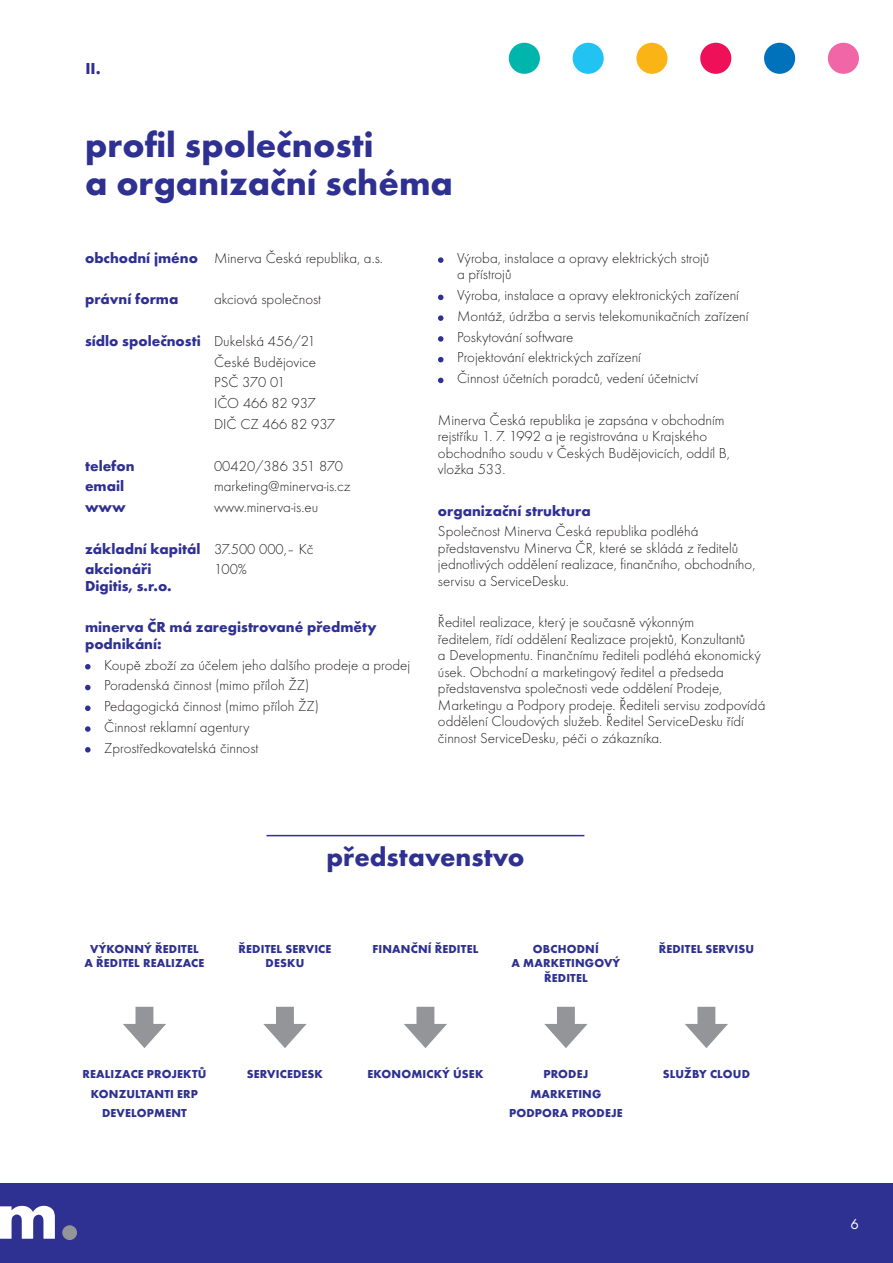
<style>
.page{position:relative;width:893px;height:1263px;background:#fff}
.page>*{position:absolute;margin:0;border:0;box-sizing:border-box;transform-origin:0 0}
.t1{font:700 36px/37.5px "Futura TOT";color:#2e3092}
.Prostý_text{font:700 27px "Futura TOT";color:#2e3092}
.t2{font:700 16.5px "Futura TOT";color:#2e3092}
.Prostý_text-2{font:15px/16.5px "Futura TOT Ligh";color:#231f20}
.Prostý_text-3{font:700 15px/16.5px "Futura TOT";color:#2e3092}
.t3{font:15px "Futura TOT";color:#fff}
.Prostý_text-4{font:700 12px/14.4px "Futura TOT";letter-spacing:.015em;color:#2e3092;text-align:center}
.s1{font-family:"Futura TOT";font-weight:700;color:#2e3092}
.s2{font-family:"Futura TOT Ligh";font-weight:400;color:#231f20}
</style>
<div class="page">
<div style="left:0;top:1183px;width:893px;height:80px;background:#2e3092"></div>
<div style="left:509px;top:43px;width:31px;height:31px;background:#00b5ac;border-radius:50%"></div>
<div style="left:573px;top:43px;width:31px;height:31px;background:#22c2f3;border-radius:50%"></div>
<div style="left:636px;top:43px;width:31px;height:31px;background:#fbb416;border-radius:50%"></div>
<div style="left:700px;top:43px;width:31px;height:31px;background:#ee1059;border-radius:50%"></div>
<div style="left:764px;top:43px;width:31px;height:31px;background:#0072bc;border-radius:50%"></div>
<div style="left:828px;top:43px;width:31px;height:31px;background:#f166a7;border-radius:50%"></div>
<div style="left:62px;top:1225px;width:15px;height:15px;background:#939598;border-radius:50%"></div>
<svg style="left:0;top:1206px;width:55px;height:33px"></svg>
<svg style="left:85px;top:664px;width:6px;height:5px"></svg>
<svg style="left:85px;top:685px;width:6px;height:5px"></svg>
<svg style="left:85px;top:705px;width:6px;height:6px"></svg>
<svg style="left:85px;top:726px;width:6px;height:6px"></svg>
<svg style="left:85px;top:747px;width:6px;height:5px"></svg>
<svg style="left:438px;top:257px;width:5px;height:6px"></svg>
<svg style="left:438px;top:295px;width:5px;height:5px"></svg>
<svg style="left:438px;top:315px;width:5px;height:6px"></svg>
<svg style="left:438px;top:336px;width:5px;height:6px"></svg>
<svg style="left:438px;top:357px;width:5px;height:5px"></svg>
<svg style="left:438px;top:378px;width:5px;height:5px"></svg>
<svg style="left:123px;top:1007px;width:43px;height:41px"></svg>
<svg style="left:263px;top:1007px;width:44px;height:41px"></svg>
<svg style="left:404px;top:1007px;width:43px;height:41px"></svg>
<svg style="left:544px;top:1007px;width:44px;height:41px"></svg>
<svg style="left:685px;top:1007px;width:43px;height:41px"></svg>
<hr style="left:266px;top:835px;width:318px;height:1px;background:#2e3092">
<p class="t2" style="left:85px;top:58px;width:17px">II.</p>
<p class="t1" style="left:85px;top:126px;width:369px">profil společnosti<br>a organizační schéma</p>
<p class="Prostý_text-2" style="left:85px;top:250px;width:299px"><span class="s1">obchodní jméno</span> Minerva Česká republika, a.s.</p>
<p class="Prostý_text-3" style="left:85px;top:291px;width:95px">právní forma</p>
<p class="Prostý_text-2" style="left:214px;top:291px;width:109px">akciová společnost</p>
<p class="Prostý_text-3" style="left:85px;top:332px;width:232px">sídlo společnosti <span class="s2">Dukelská 456/21</span></p>
<p class="Prostý_text-2" style="left:214px;top:354px;width:103px">České Budějovice</p>
<p class="Prostý_text-2" style="left:214px;top:374px;width:73px">PSČ 370 01</p>
<p class="Prostý_text-2" style="left:214px;top:395px;width:103px">IČO 466 82 937</p>
<p class="Prostý_text-2" style="left:214px;top:416px;width:123px">DIČ CZ 466 82 937</p>
<p class="Prostý_text-3" style="left:85px;top:457px;width:51px">telefon</p>
<p class="Prostý_text-2" style="left:214px;top:457px;width:131px">00420/386 351 870</p>
<p class="Prostý_text-3" style="left:85px;top:478px;width:41px">email</p>
<p class="Prostý_text-2" style="left:214px;top:478px;width:138px">marketing@minerva-is.cz</p>
<p class="Prostý_text-3" style="left:85px;top:498px;width:42px">www</p>
<p class="Prostý_text-2" style="left:214px;top:499px;width:106px">www.minerva-is.eu</p>
<p class="Prostý_text-3" style="left:85px;top:540px;width:230px">základní kapitál <span class="s2">37.500 000,– Kč</span></p>
<p class="Prostý_text-3" style="left:85px;top:561px;width:68px">akcionáři</p>
<p class="Prostý_text-2" style="left:214px;top:561px;width:34px">100%</p>
<p class="Prostý_text-3" style="left:85px;top:577px;width:88px">Digitis, s.r.o.</p>
<p class="Prostý_text-3" style="left:85px;top:619px;width:293px">minerva ČR má zaregistrované předměty podnikání:</p>
<p class="Prostý_text-2" style="left:104px;top:656px;width:307px">Koupě zboží za účelem jeho dalšího prodeje a prodej</p>
<p class="Prostý_text-2" style="left:104px;top:677px;width:207px">Poradenská činnost (mimo příloh ŽZ)</p>
<p class="Prostý_text-2" style="left:104px;top:698px;width:216px">Pedagogická činnost (mimo příloh ŽZ)</p>
<p class="Prostý_text-2" style="left:104px;top:719px;width:147px">Činnost reklamní agentury</p>
<p class="Prostý_text-2" style="left:104px;top:739px;width:156px">Zprostředkovatelská činnost</p>
<p class="Prostý_text-2" style="left:457px;top:250px;width:254px">Výroba, instalace a opravy elektrických strojů a přístrojů</p>
<p class="Prostý_text-2" style="left:457px;top:287px;width:283px">Výroba, instalace a opravy elektronických zařízení</p>
<p class="Prostý_text-2" style="left:457px;top:308px;width:293px">Montáž, údržba a servis telekomunikačních zařízení</p>
<p class="Prostý_text-2" style="left:457px;top:329px;width:118px">Poskytování software</p>
<p class="Prostý_text-2" style="left:457px;top:349px;width:185px">Projektování elektrických zařízení</p>
<p class="Prostý_text-2" style="left:457px;top:370px;width:243px">Činnost účetních poradců, vedení účetnictví</p>
<p class="Prostý_text-2" style="left:438px;top:412px;width:293px">Minerva Česká republika je zapsána v obchodním rejstříku 1. 7. 1992 a je registrována u Krajského obchodního soudu v Českých Budějovicích, oddíl B, vložka 533.</p>
<p class="Prostý_text-3" style="left:438px;top:502px;width:154px">organizační struktura</p>
<p class="Prostý_text-2" style="left:438px;top:523px;width:319px">Společnost Minerva Česká republika podléhá představenstvu Minerva ČR, které se skládá z ředitelů jednotlivých oddělení realizace, finančního, obchodního, servisu a ServiceDesku.</p>
<p class="Prostý_text-2" style="left:438px;top:614px;width:329px">Ředitel realizace, který je současně výkonným<br>ředitelem, řídí oddělení Realizace projektů, Konzultantů<br>a Developmentu. Finančnímu řediteli podléhá ekonomický úsek. Obchodní a marketingový ředitel a předseda představenstva společnosti vede oddělení Prodeje, Marketingu a Podpory prodeje. Řediteli servisu zodpovídá oddělení Cloudových služeb. Ředitel ServiceDesku řídí činnost ServiceDesku, péči o zákazníka.</p>
<p class="Prostý_text" style="left:326px;top:840px;width:200px">představenstvo</p>
<p class="Prostý_text-4" style="left:84px;top:941px;width:121px">VÝKONNÝ ŘEDITEL<br>A ŘEDITEL REALIZACE</p>
<p class="Prostý_text-4" style="left:239px;top:941px;width:94px">ŘEDITEL SERVICE<br>DESKU</p>
<p class="Prostý_text-4" style="left:372px;top:941px;width:107px">FINANČNÍ ŘEDITEL</p>
<p class="Prostý_text-4" style="left:511px;top:941px;width:110px">OBCHODNÍ<br>A MARKETINGOVÝ<br>ŘEDITEL</p>
<p class="Prostý_text-4" style="left:659px;top:941px;width:97px">ŘEDITEL SERVISU</p>
<p class="Prostý_text-4" style="left:82px;top:1067px;width:126px">REALIZACE PROJEKTŮ</p>
<p class="Prostý_text-4" style="left:91px;top:1086px;width:109px">KONZULTANTI ERP</p>
<p class="Prostý_text-4" style="left:102px;top:1106px;width:86px">DEVELOPMENT</p>
<p class="Prostý_text-4" style="left:247px;top:1067px;width:78px">SERVICEDESK</p>
<p class="Prostý_text-4" style="left:367px;top:1067px;width:117px">EKONOMICKÝ ÚSEK</p>
<p class="Prostý_text-4" style="left:543px;top:1067px;width:47px">PRODEJ</p>
<p class="Prostý_text-4" style="left:530px;top:1086px;width:73px">MARKETING</p>
<p class="Prostý_text-4" style="left:509px;top:1106px;width:115px">PODPORA PRODEJE</p>
<p class="Prostý_text-4" style="left:663px;top:1067px;width:89px">SLUŽBY CLOUD</p>
<p class="t3" style="left:850px;top:1215px;width:10px">6</p>
</div>
